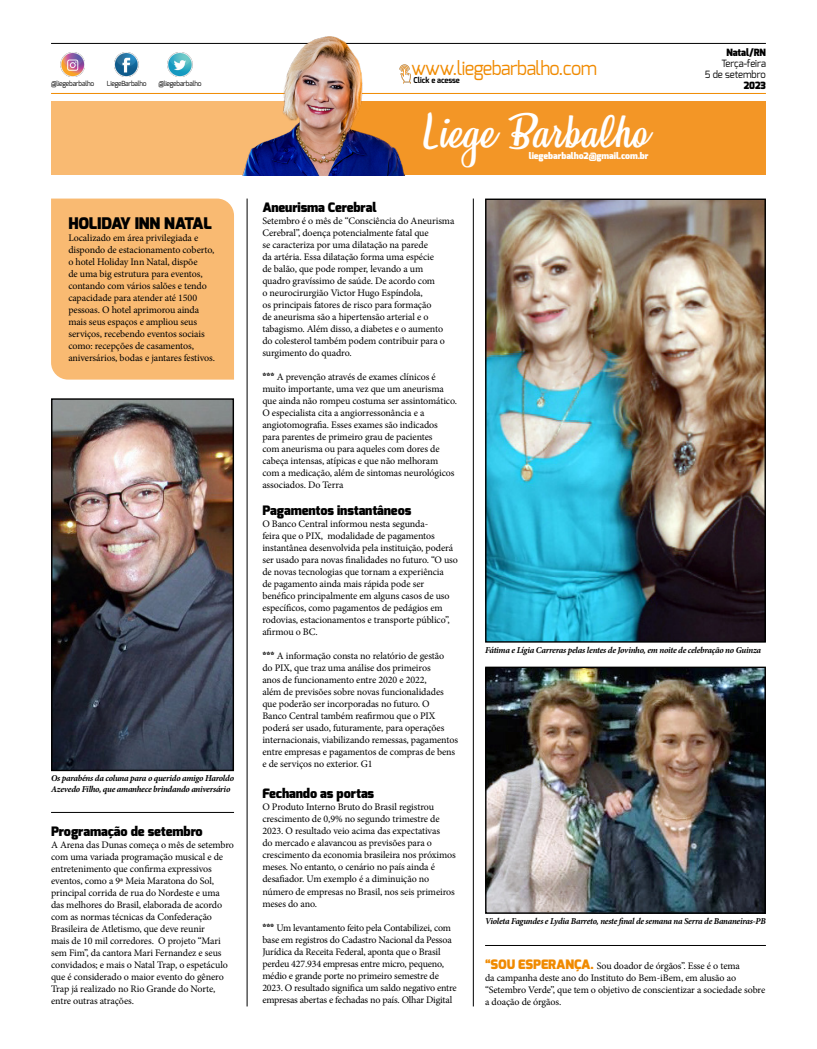
<style>
.page{position:relative;width:817px;height:1049px;background:#fff}
.page>*{position:absolute;margin:0;border:0;box-sizing:border-box;transform-origin:0 0}
.t1{font:41px "Honeymoon Personal Use";color:#fff}
.t2{font:19.1px "Exo";letter-spacing:-.03em;color:#f08a00;scale:.95 1}
.t3{font:900 16px "Exo";letter-spacing:-.01em;color:#000}
.t4{font:900 13px "Exo";letter-spacing:-.01em;color:#000}
.t5{font:10px/12px "Minion Pro";letter-spacing:-.01em;color:#000}
.t6{font:10px/11px "Exo";letter-spacing:-.01em;color:#000;text-align:right;scale:.95 1}
.t7{font:900 10px "Exo";letter-spacing:-.01em;color:#000;scale:.95 1}
.t8{font:italic 700 9px/10.8px "Minion Pro";letter-spacing:-.03em;color:#000}
.t9{font:900 9px "Exo";letter-spacing:-.01em;color:#fff}
.t10{font:700 8px "Exo";letter-spacing:-.01em;color:#000;scale:.95 1}
.t11{font:7px "Exo";letter-spacing:-.03em;color:#000;scale:.95 1}
.s1{font-family:"Exo";font-weight:900}
.s2{font-family:"Exo";font-weight:900;font-size:13px;color:#f08a00}
</style>
<div class="page">
<hr style="left:51px;top:43px;width:714px;height:1px;background:#000">
<hr style="left:51px;top:93px;width:714px;height:1px;background:#f08a00">
<img style="left:60px;top:52px;width:25px;height:24px">
<img style="left:114px;top:52px;width:25px;height:24px">
<img style="left:168px;top:52px;width:24px;height:24px">
<div style="left:51px;top:101px;width:595px;height:74px;background:#f9ba72"></div>
<div style="left:329px;top:101px;width:436px;height:74px;background:#f39626"></div>
<img style="left:217px;top:36px;width:209px;height:139px">
<img style="left:394px;top:63px;width:21px;height:21px">
<div style="left:51px;top:199px;width:183px;height:181px;background:#f9ba72"></div>
<hr style="left:247px;top:199px;width:1px;height:807px;background:#000">
<hr style="left:473px;top:199px;width:1px;height:807px;background:#000">
<hr style="left:51px;top:812px;width:183px;height:1px;background:#000">
<img style="left:53px;top:400px;width:179px;height:369px">
<div style="left:51px;top:398px;width:183px;height:373px;border:1px solid #000"></div>
<hr style="left:485px;top:945px;width:280px;height:1px;background:#000">
<img style="left:487px;top:201px;width:276px;height:440px">
<div style="left:485px;top:199px;width:280px;height:444px;border:1px solid #000"></div>
<img style="left:487px;top:669px;width:276px;height:243px">
<div style="left:485px;top:667px;width:280px;height:247px;border:1px solid #000"></div>
<p class="t11" style="left:51px;top:79px;width:47px">@liegebarbalho</p>
<p class="t11" style="left:107px;top:79px;width:43px">LiegeBarbalho</p>
<p class="t11" style="left:158px;top:79px;width:47px">@liegebarbalho</p>
<h3 class="t3" style="left:68px;top:213px;width:145px">HOLIDAY INN NATAL</h3>
<p class="t5" style="left:68px;top:232px;width:148px">Localizado em área privilegiada e dispondo de estacionamento coberto, o hotel Holiday Inn Natal, dispõe<br>de uma big estrutura para eventos, contando com vários salões e tendo capacidade para atender até 1500 pessoas. O hotel aprimorou ainda mais seus espaços e ampliou seus serviços, recebendo eventos sociais como: recepções de casamentos, aniversários, bodas e jantares festivos.</p>
<p class="t8" style="left:51px;top:773px;width:184px">Os parabéns da coluna para o querido amigo Haroldo<br>Azevedo Filho, que amanhece brindando aniversário</p>
<h3 class="t4" style="left:51px;top:823px;width:153px">Programação de setembro</h3>
<p class="t5" style="left:51px;top:839px;width:184px">A Arena das Dunas começa o mês de setembro com uma variada programação musical e de entretenimento que confirma expressivos eventos, como a 9ª Meia Maratona do Sol, principal corrida de rua do Nordeste e uma das melhores do Brasil, elaborada de acordo com as normas técnicas da Confederação Brasileira de Atletismo, que deve reunir<br>mais de 10 mil corredores. O projeto “Mari sem Fim”, da cantora Mari Fernandez e seus convidados; e mais o Natal Trap, o espetáculo que é considerado o maior evento do gênero Trap já realizado no Rio Grande do Norte, entre outras atrações.</p>
<h2 class="t2" style="left:411px;top:56px;width:197px">www.liegebarbalho.com</h2>
<p class="t10" style="left:413px;top:75px;width:50px">Click e acesse</p>
<h1 class="t1" style="left:424px;top:108px;width:225px">Liege Barbalho</h1>
<p class="t9" style="left:529px;top:150px;width:121px">liegebarbalho2@gmail.com.br</p>
<p class="t7" style="left:726px;top:46px;width:43px">Natal/RN</p>
<p class="t6" style="left:704px;top:58px;width:66px">Terça-feira<br>5 de setembro</p>
<p class="t7" style="left:743px;top:79px;width:25px">2023</p>
<h3 class="t4" style="left:262px;top:199px;width:116px">Aneurisma Cerebral</h3>
<p class="t5" style="left:262px;top:214px;width:193px">Setembro é o mês de “Consciência do Aneurisma Cerebral”, doença potencialmente fatal que<br>se caracteriza por uma dilatação na parede<br>da artéria. Essa dilatação forma uma espécie<br>de balão, que pode romper, levando a um<br>quadro gravíssimo de saúde. De acordo com<br>o neurocirurgião Victor Hugo Espíndola,<br>os principais fatores de risco para formação<br>de aneurisma são a hipertensão arterial e o tabagismo. Além disso, a diabetes e o aumento do colesterol também podem contribuir para o surgimento do quadro.</p>
<p class="t5" style="left:262px;top:370px;width:196px"><span class="s1">***</span> A prevenção através de exames clínicos é muito importante, uma vez que um aneurisma que ainda não rompeu costuma ser assintomático.<br>O especialista cita a angiorressonância e a angiotomografia. Esses exames são indicados para parentes de primeiro grau de pacientes<br>com aneurisma ou para aqueles com dores de cabeça intensas, atípicas e que não melhoram com a medicação, além de sintomas neurológicos associados. Do Terra</p>
<h3 class="t4" style="left:262px;top:502px;width:150px">Pagamentos instantâneos</h3>
<p class="t5" style="left:262px;top:518px;width:197px">O Banco Central informou nesta segunda-<br>feira que o PIX, modalidade de pagamentos instantânea desenvolvida pela instituição, poderá ser usado para novas finalidades no futuro. “O uso de novas tecnologias que tornam a experiência<br>de pagamento ainda mais rápida pode ser benéfico principalmente em alguns casos de uso específicos, como pagamentos de pedágios em rodovias, estacionamentos e transporte público”, afirmou o BC.</p>
<p class="t5" style="left:262px;top:650px;width:197px"><span class="s1">***</span> A informação consta no relatório de gestão<br>do PIX, que traz uma análise dos primeiros<br>anos de funcionamento entre 2020 e 2022,<br>além de previsões sobre novas funcionalidades que poderão ser incorporadas no futuro. O<br>Banco Central também reafirmou que o PIX poderá ser usado, futuramente, para operações internacionais, viabilizando remessas, pagamentos entre empresas e pagamentos de compras de bens e de serviços no exterior. G1</p>
<h3 class="t4" style="left:262px;top:785px;width:113px">Fechando as portas</h3>
<p class="t5" style="left:262px;top:801px;width:195px">O Produto Interno Bruto do Brasil registrou crescimento de 0,9% no segundo trimestre de 2023. O resultado veio acima das expectativas<br>do mercado e alavancou as previsões para o crescimento da economia brasileira nos próximos meses. No entanto, o cenário no país ainda é desafiador. Um exemplo é a diminuição no número de empresas no Brasil, nos seis primeiros meses do ano.</p>
<p class="t5" style="left:262px;top:921px;width:196px"><span class="s1">***</span> Um levantamento feito pela Contabilizei, com base em registros do Cadastro Nacional da Pessoa Jurídica da Receita Federal, aponta que o Brasil perdeu 427.934 empresas entre micro, pequeno, médio e grande porte no primeiro semestre de 2023. O resultado significa um saldo negativo entre empresas abertas e fechadas no país. Olhar Digital</p>
<p class="t8" style="left:485px;top:644px;width:277px">Fátima e Lígia Carreras pelas lentes de Jovinho, em noite de celebração no Guinza</p>
<p class="t8" style="left:485px;top:915px;width:282px">Violeta Fagundes e Lydia Barreto, neste final de semana na Serra de Bananeiras-PB</p>
<p class="t5" style="left:485px;top:960px;width:282px"><span class="s2">“SOU ESPERANÇA.</span> Sou doador de órgãos”. Esse é o tema<br>da campanha deste ano do Instituto do Bem-iBem, em alusão ao “Setembro Verde”, que tem o objetivo de conscientizar a sociedade sobre a doação de órgãos.</p>
</div>
